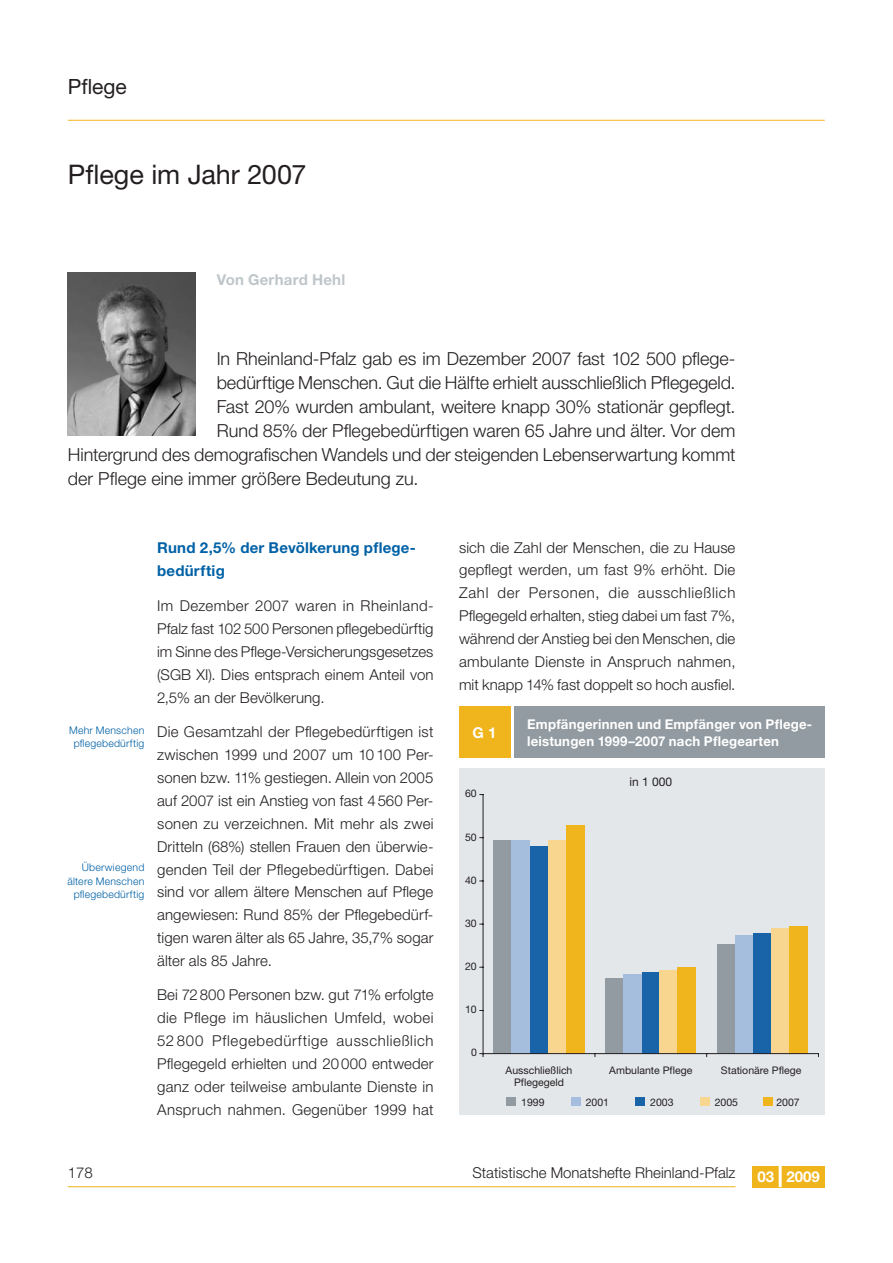
<style>
.page{position:relative;width:893px;height:1263px;background:#fff}
.page>*{position:absolute;margin:0;border:0;box-sizing:border-box;transform-origin:0 0}
.t1{font:27px "Helvetica Neue LT";color:#231f20}
.t2{font:21px "Helvetica Neue LT";color:#231f20}
.t3{font:300 18px "Helvetica Neue LT";color:#231f20}
.t4{font:300 15px/23px "Helvetica Neue LT";letter-spacing:.005em;color:#231f20;text-align:justify}
.t5{font:700 15px/23px "Helvetica Neue LT";letter-spacing:.015em;color:#0061a6}
.t6{font:700 15px "Helvetica Neue LT";letter-spacing:.015em;color:#bfc6ca}
.t7{font:700 15px "Helvetica Neue LT";color:#fff}
.t8{font:700 13.5px/16.2px "Helvetica Neue LT";letter-spacing:.015em;color:#fff}
.t9{font:12px "Helvetica Neue LT";color:#231f20}
.t10{font:10.5px/12.6px "Helvetica Neue LT";color:#231f20;text-align:center}
.t11{font:300 10.5px/13.5px "Helvetica Neue LT";letter-spacing:.02em;color:#0061a6;text-align:center}
</style>
<div class="page">
<hr style="left:68px;top:120px;width:757px;height:1px;background:#f0b41c">
<div style="left:752px;top:1166px;width:73px;height:21px;background:#f0b41c"></div>
<hr style="left:779px;top:1166px;width:3px;height:21px;background:#fff">
<hr style="left:68px;top:1186px;width:667px;height:1px;background:#f0b41c">
<img style="left:68px;top:273px;width:127px;height:163px">
<div style="left:459px;top:768px;width:366px;height:347px;background:#e4e7ea"></div>
<div style="left:494px;top:840px;width:18px;height:214px;background:#929ba1"></div>
<div style="left:606px;top:978px;width:18px;height:76px;background:#929ba1"></div>
<div style="left:717px;top:944px;width:18px;height:110px;background:#929ba1"></div>
<div style="left:512px;top:841px;width:18px;height:213px;background:#a6bede"></div>
<div style="left:624px;top:975px;width:18px;height:79px;background:#a6bede"></div>
<div style="left:735px;top:935px;width:18px;height:119px;background:#a6bede"></div>
<div style="left:530px;top:846px;width:18px;height:208px;background:#1963a9"></div>
<div style="left:642px;top:972px;width:18px;height:82px;background:#1963a9"></div>
<div style="left:753px;top:933px;width:19px;height:121px;background:#1963a9"></div>
<div style="left:548px;top:840px;width:18px;height:214px;background:#f8d68f"></div>
<div style="left:660px;top:970px;width:18px;height:84px;background:#f8d68f"></div>
<div style="left:772px;top:928px;width:18px;height:126px;background:#f8d68f"></div>
<div style="left:566px;top:825px;width:18px;height:229px;background:#f0b41c"></div>
<div style="left:678px;top:967px;width:18px;height:87px;background:#f0b41c"></div>
<div style="left:790px;top:926px;width:18px;height:128px;background:#f0b41c"></div>
<hr style="left:483px;top:795px;width:1px;height:259px;background:#231f20">
<hr style="left:483px;top:1053px;width:335px;height:1px;background:#231f20">
<div style="left:506px;top:1097px;width:10px;height:9px;background:#929ba1"></div>
<div style="left:571px;top:1097px;width:9px;height:9px;background:#a6bede"></div>
<div style="left:635px;top:1097px;width:10px;height:9px;background:#1963a9"></div>
<div style="left:700px;top:1097px;width:9px;height:9px;background:#f8d68f"></div>
<div style="left:763px;top:1097px;width:9px;height:9px;background:#f0b41c"></div>
<div style="left:459px;top:707px;width:51px;height:51px;background:#f0b41c"></div>
<div style="left:514px;top:707px;width:311px;height:51px;background:#929ba1"></div>
<p class="t2" style="left:68px;top:79px;width:61px">Pflege</p>
<p class="t1" style="left:68px;top:164px;width:240px">Pflege im Jahr 2007</p>
<p class="t6" style="left:217px;top:271px;width:130px">Von Gerhard Hehl</p>
<p class="t3" style="left:217px;top:352px;width:520px">In Rheinland-Pfalz gab es im Dezember 2007 fast 102 500 pflege-</p>
<p class="t3" style="left:217px;top:376px;width:520px">bedürftige Menschen. Gut die Hälfte erhielt ausschließlich Pflegegeld.</p>
<p class="t3" style="left:217px;top:400px;width:520px">Fast 20% wurden ambulant, weitere knapp 30% stationär gepflegt.</p>
<p class="t3" style="left:217px;top:424px;width:520px">Rund 85% der Pflegebedürftigen waren 65 Jahre und älter. Vor dem</p>
<p class="t3" style="left:68px;top:448px;width:669px">Hintergrund des demografischen Wandels und der steigenden Lebenserwartung kommt</p>
<p class="t3" style="left:68px;top:472px;width:352px">der Pflege eine immer größere Bedeutung zu.</p>
<p class="t11" style="left:69px;top:724px;width:77px">Mehr Menschen pflegebedürftig</p>
<p class="t11" style="left:67px;top:862px;width:78px;text-align:right">Überwiegend ältere Menschen pflegebedürftig</p>
<p class="t5" style="left:157px;top:536px;width:260px">Rund 2,5% der Bevölkerung pflege&shy;bedürftig</p>
<p class="t4" style="left:157px;top:596px;width:278px">Im Dezember 2007 waren in Rheinland-Pfalz fast 102 500 Personen pflegebedürftig im Sinne des Pflege-Versicherungsgesetzes (SGB XI). Dies entsprach einem Anteil von 2,5% an der Bevölkerung.</p>
<p class="t4" style="left:157px;top:721px;width:278px">Die Gesamtzahl der Pflegebedürftigen ist zwischen 1999 und 2007 um 10 100 Per&shy;sonen bzw. 11% gestiegen. Allein von 2005 auf 2007 ist ein Anstieg von fast 4560 Per&shy;sonen zu verzeichnen. Mit mehr als zwei Dritteln (68%) stellen Frauen den überwie&shy;genden Teil der Pflegebedürftigen. Dabei sind vor allem ältere Menschen auf Pflege angewiesen: Rund 85% der Pflegebedürf&shy;tigen waren älter als 65 Jahre, 35,7% sogar älter als 85 Jahre.</p>
<p class="t4" style="left:157px;top:984px;width:278px">Bei 72800 Personen bzw. gut 71% erfolgte die Pflege im häuslichen Umfeld, wobei 52 800 Pflegebedürftige ausschließlich Pflegegeld erhielten und 20000 entweder ganz oder teilweise ambulante Dienste in Anspruch nahmen. Gegenüber 1999 hat</p>
<p class="t4" style="left:459px;top:537px;width:278px">sich die Zahl der Menschen, die zu Hause gepflegt werden, um fast 9% erhöht. Die Zahl der Personen, die ausschließlich Pflegegeld erhalten, stieg dabei um fast 7%, während der Anstieg bei den Menschen, die ambulante Dienste in Anspruch nahmen, mit knapp 14% fast doppelt so hoch ausfiel.</p>
<p class="t7" style="left:473px;top:724px;width:25px">G 1</p>
<p class="t8" style="left:527px;top:717px;width:287px">Empfängerinnen und Empfänger von Pflege&shy;leistungen 1999–2007 nach Pflegearten</p>
<p class="t10" style="left:465px;top:788px;width:13px">60</p>
<p class="t10" style="left:465px;top:832px;width:13px">50</p>
<p class="t10" style="left:465px;top:875px;width:13px">40</p>
<p class="t10" style="left:465px;top:918px;width:13px">30</p>
<p class="t10" style="left:465px;top:961px;width:13px">20</p>
<p class="t10" style="left:465px;top:1004px;width:13px">10</p>
<p class="t10" style="left:471px;top:1048px;width:7px">0</p>
<p class="t9" style="left:629px;top:777px;width:44px">in 1 000</p>
<p class="t10" style="left:505px;top:1065px;width:68px">Ausschließlich<br>Pflegegeld</p>
<p class="t10" style="left:609px;top:1065px;width:85px">Ambulante Pflege</p>
<p class="t10" style="left:721px;top:1065px;width:82px">Stationäre Pflege</p>
<p class="t10" style="left:521px;top:1097px;width:25px">1999</p>
<p class="t10" style="left:586px;top:1097px;width:25px">2001</p>
<p class="t10" style="left:650px;top:1097px;width:25px">2003</p>
<p class="t10" style="left:715px;top:1097px;width:25px">2005</p>
<p class="t10" style="left:776px;top:1097px;width:25px">2007</p>
<p class="t4" style="left:68px;top:1162px;width:27px">178</p>
<p class="t4" style="left:472px;top:1162px;width:265px">Statistische Monatshefte Rheinland-Pfalz</p>
<p class="t7" style="left:757px;top:1169px;width:64px">03 2009</p>
</div>
